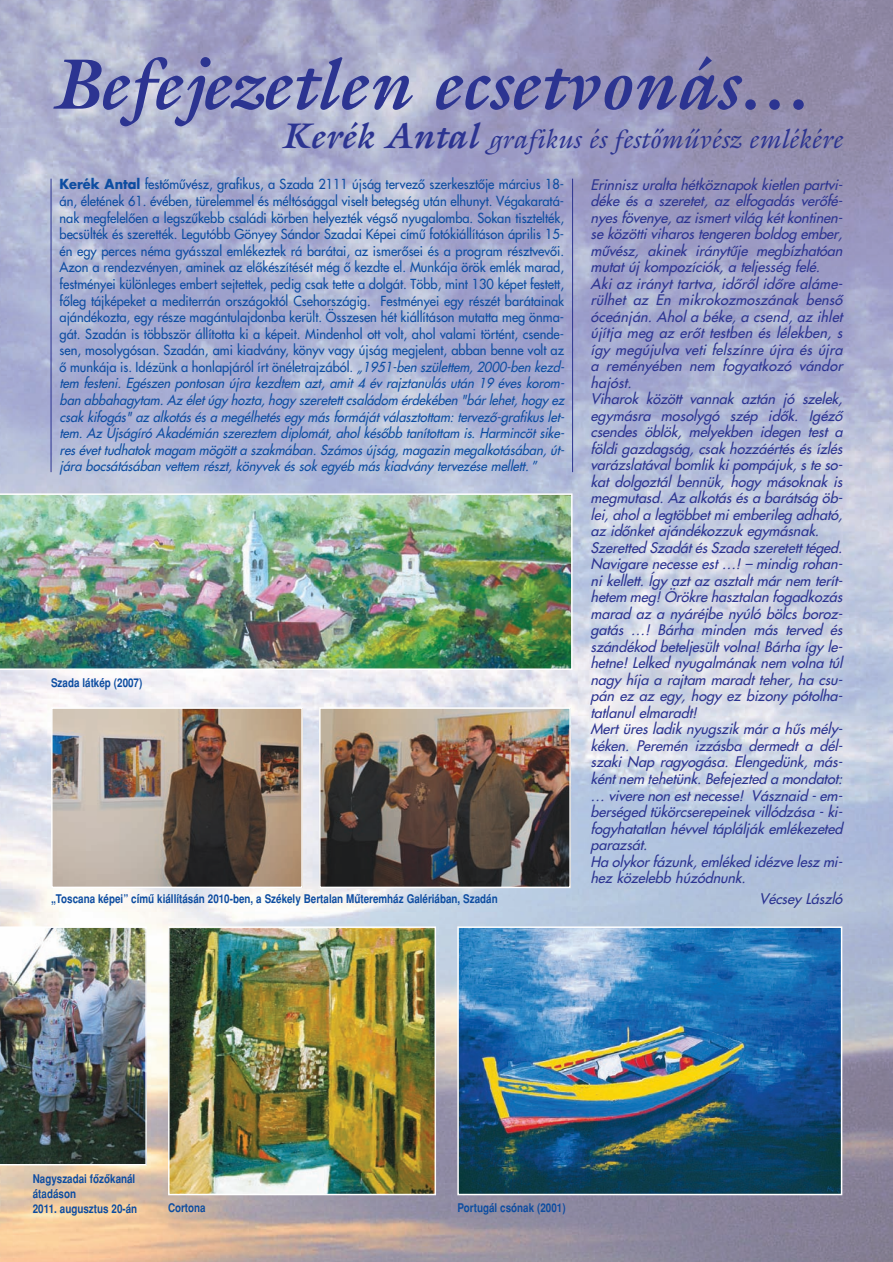
<style>
.page{position:relative;width:893px;height:1262px;background:#fff}
.page>*{position:absolute;margin:0;border:0;box-sizing:border-box;transform-origin:0 0}
.t1{font:italic 72px "Galliard AH Bold";color:#2c3491}
.t2{font:27px "Galliard AH Italic";color:#2c3491}
.t3{font:italic 14.25px/16.5px "Futura AH";color:#2c3491}
.t4{font:13.5px/16.6px "Futura AH";color:#0d4da1;scale:.95 1}
.t5{font:700 12px/15px "H Helvetica Narrow";color:#0d4da1}
.s1{font-family:"Galliard AH Bold";font-style:italic;font-size:36px}
.s2{font-family:"Futura AH Bold"}
.s3{font-style:italic}
</style>
<div class="page">
<img style="left:0;top:493px;width:572px;height:176px">
<img style="left:460px;top:929px;width:379px;height:263px">
<div style="left:457px;top:926px;width:385px;height:269px;border:2px solid #fff"></div>
<hr style="left:51px;top:179px;width:1px;height:293px;background:#2c3491">
<hr style="left:572px;top:179px;width:1px;height:293px;background:#2c3491">
<img style="left:322px;top:710px;width:246px;height:175px">
<div style="left:319px;top:707px;width:252px;height:181px;border:2px solid #fff"></div>
<img style="left:54px;top:710px;width:246px;height:175px">
<div style="left:51px;top:707px;width:252px;height:181px;border:2px solid #fff"></div>
<img style="left:0;top:926px;width:147px;height:239px">
<img style="left:171px;top:929px;width:262px;height:263px">
<div style="left:168px;top:926px;width:268px;height:269px;border:2px solid #fff"></div>
<h1 class="t1" style="left:51px;top:57px;width:759px">Befejezetlen ecsetvonás…</h1>
<h2 class="t2" style="left:281px;top:128px;width:563px"><span class="s1">Kerék Antal</span> grafikus és festômûvész emlékére</h2>
<p class="t4" style="left:60px;top:177px;width:536px"><span class="s2">Kerék Antal</span> festômûvész, grafikus, a Szada 2111 újság tervezô szerkesztôje március 18- án, életének 61. évében, türelemmel és méltósággal viselt betegség után elhunyt. Végakaratá&shy;nak megfelelôen a legszûkebb családi körben helyezték végsô nyugalomba. Sokan tisztelték, becsülték és szerették. Legutóbb Gönyey Sándor Szadai Képei címû fotókiállításon április 15- én egy perces néma gyásszal emlékeztek rá barátai, az ismerôsei és a program résztvevôi.<br>Azon a rendezvényen, aminek az elôkészítését még ô kezdte el. Munkája örök emlék marad, festményei különleges embert sejtettek, pedig csak tette a dolgát. Több, mint 130 képet festett, fôleg tájképeket a mediterrán országoktól Csehországig. Festményei egy részét barátainak ajándékozta, egy része magántulajdonba került. Összesen hét kiállításon mutatta meg önma&shy;gát. Szadán is többször állította ki a képeit. Mindenhol ott volt, ahol valami történt, csende&shy;sen, mosolygósan. Szadán, ami kiadvány, könyv vagy újság megjelent, abban benne volt az ô munkája is. Idézünk a honlapjáról írt önéletrajzából. <span class="s3">„1951-ben születtem,2000-ben kezd&shy;tem festeni. Egészen pontosan újra kezdtem azt, amit 4 év rajztanulás után 19 éves korom&shy;ban abbahagytam.Az életúgy hozta,hogy szeretettcsaládom érdekében "bárlehet,hogy ez csak kifogás" az alkotás és a megélhetés egy más formáját választottam: tervezô-grafikus let&shy;tem. Az Újságíró Akadémián szereztem diplomát, ahol késôbb tanítottam is</span>. <span class="s3">Harmincöt sike&shy;resévettudhatok magam mögötta szakmában.Számosújság,magazin megalkotásában,út&shy;jára bocsátásában vettem részt, könyvek és sok egyéb más kiadvány tervezése mellett.</span> ”</p>
<p class="t3" style="left:590px;top:177px;width:257px">Erinnisz uralta hétköznapok kietlen partvi&shy;déke és a szeretet, az elfogadás verôfé&shy;nyesfövenye,az ismertvilág kétkontinen&shy;se közöttiviharostengeren boldog ember, mûvész, akinek iránytûje megbízhatóan mutat új kompozíciók, a teljesség felé.<br>Aki az irányt tartva, idôrôl idôre aláme&shy;rülhet az Én mikrokozmoszának bensô óceánján. Ahol a béke, a csend, az ihlet újítja meg az erôt testben és lélekben, s így megújulva veti felszínre újra és újra a reményében nem fogyatkozó vándor hajóst.<br>Viharok között vannak aztán jó szelek, egymásra mosolygó szép idôk. Igézô csendes öblök, melyekben idegen test a földi gazdagság, csak hozzáértés és ízlés varázslatávalbomlik kipompájuk,ste so&shy;kat dolgoztál bennük, hogy másoknak is megmutasd.Az alkotásésa barátság öb&shy;lei,ahola legtöbbetmiemberileg adható, az idônket ajándékozzuk egymásnak.<br>Szeretted SzadátésSzada szeretetttéged.<br>Navigare necesse est …! – mindig rohan&shy;ni kellett. Így azt az asztalt már nem terít&shy;hetem meg!Örökre hasztalan fogadkozás marad az a nyáréjbe nyúló bölcs boroz&shy;gatás …! Bárha minden más terved és szándékod beteljesült volna! Bárha így le&shy;hetne! Lelked nyugalmának nem volna túl nagy híja a rajtam maradt teher, ha csu&shy;pán ez az egy, hogy ez bizony pótolha&shy;tatlanul elmaradt!<br>Mert üres ladik nyugszik már a hûs mély - kéken. Peremén izzásba dermedt a dél&shy;szaki Nap ragyogása. Elengedünk, más&shy;kéntnem tehetünk.Befejezted a mondatot: … vivere non estnecesse! Vásznaid -em&shy;berséged tükörcserepeinek villódzása -ki&shy;fogy hatatlan hévvel táplálják emlékezeted parazsát.<br>Ha olykorfázunk,emléked idézve lesz mi&shy;hez közelebb húzódnunk.</p>
<p class="t3" style="left:759px;top:891px;width:88px">Vécsey László</p>
<p class="t5" style="left:51px;top:676px;width:93px">Szada látkép (2007)</p>
<p class="t5" style="left:51px;top:892px;width:448px">„Toscana képei” címû kiállításán 2010-ben, a Székely Bertalan Mûteremház Galériában, Szadán</p>
<p class="t5" style="left:33px;top:1171px;width:106px">Nagyszadai fôzôkanál átadáson<br>2011. augusztus 20-án</p>
<p class="t5" style="left:168px;top:1201px;width:39px">Cortona</p>
<p class="t5" style="left:457px;top:1201px;width:110px">Portugál csónak (2001)</p>
</div>
